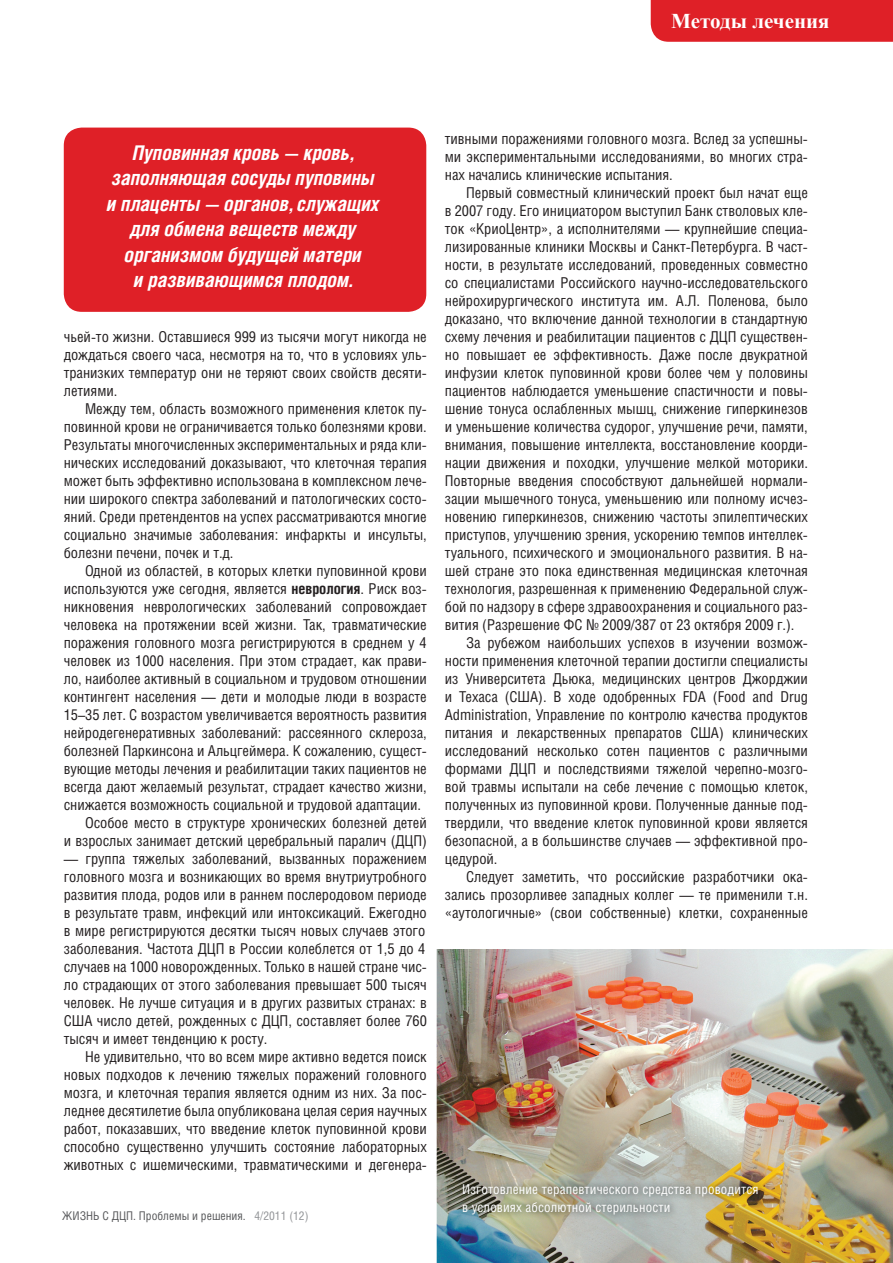
<style>
.page{position:relative;width:893px;height:1263px;background:#fff}
.page>*{position:absolute;margin:0;border:0;box-sizing:border-box;transform-origin:0 0}
.t1{font:700 21px "Times New Roman";color:#fff}
.t2{font:italic 700 20.25px/25.5px "Helios Cond";color:#fff;text-align:center}
.t3{font:15px/18px "Helios Cond";letter-spacing:-.005em;color:#231f20;text-align:justify}
.t4{font:13.5px/18px "Helios Cond";letter-spacing:.01em;color:#fff}
.t5{font:12px "Helios Cond";color:#57585a}
.s1{font-weight:700}
.s2{color:#939598}
</style>
<div class="page">
<div style="left:651px;top:0;width:242px;height:42px;background:#df2027"></div>
<div style="left:64px;top:128px;width:362px;height:184px;background:#df2027;border-radius:18px"></div>
<img style="left:437px;top:949px;width:456px;height:314px">
<img style="left:455px;top:1176px;width:310px;height:45px">
<h1 class="t1" style="left:671px;top:6px;width:160px">Методы лечения</h1>
<h2 class="t2" style="left:107px;top:139px;width:274px">Пуповинная кровь — кровь, заполняющая сосуды пуповины и плаценты — органов, служащих для обмена веществ между организмом будущей матери<br>и развивающимся плодом.</h2>
<p class="t3" style="left:64px;top:327px;width:365px">чьей-то жизни. Оставшиеся 999 из тысячи могут никогда не дождаться своего часа, несмотря на то, что в условиях уль&shy;транизких температур они не теряют своих свойств десяти&shy;летиями.</p>
<p class="t3" style="left:64px;top:399px;width:365px;text-indent:21px">Между тем, область возможного применения клеток пу&shy;повинной крови не ограничивается только болезнями крови.<br>Результаты многочисленных экспериментальных и ряда кли&shy;нических исследований доказывают, что клеточная терапия может быть эффективно использована в комплексном лече&shy;нии широкого спектра заболеваний и патологических состо&shy;яний. Среди претендентов на успех рассматриваются многие социально значимые заболевания: инфаркты и инсульты, болезни печени, почек и т.д.</p>
<p class="t3" style="left:85px;top:561px;width:343px">Одной из областей, в которых клетки пуповинной крови</p>
<p class="t3" style="left:64px;top:579px;width:365px">используются уже сегодня, является <span class="s1">неврология</span>. Риск воз-</p>
<p class="t3" style="left:64px;top:597px;width:365px">никновения неврологических заболеваний сопровождает</p>
<p class="t3" style="left:64px;top:615px;width:365px">человека на протяжении всей жизни. Так, травматические</p>
<p class="t3" style="left:64px;top:633px;width:364px">поражения головного мозга регистрируются в среднем у 4</p>
<p class="t3" style="left:64px;top:651px;width:365px">человек из 1000 населения. При этом страдает, как прави-</p>
<p class="t3" style="left:64px;top:669px;width:365px">ло, наиболее активный в социальном и трудовом отношении</p>
<p class="t3" style="left:64px;top:687px;width:365px">контингент населения — дети и молодые люди в возрасте</p>
<p class="t3" style="left:64px;top:705px;width:365px">15–35 лет. С возрастом увеличивается вероятность развития</p>
<p class="t3" style="left:64px;top:723px;width:365px">нейродегенеративных заболеваний: рассеянного склероза,</p>
<p class="t3" style="left:64px;top:741px;width:365px">болезней Паркинсона и Альцгеймера. К сожалению, сущест-</p>
<p class="t3" style="left:64px;top:759px;width:365px">вующие методы лечения и реабилитации таких пациентов не</p>
<p class="t3" style="left:64px;top:777px;width:365px">всегда дают желаемый результат, страдает качество жизни,</p>
<p class="t3" style="left:64px;top:795px;width:359px">снижается возможность социальной и трудовой адаптации.</p>
<p class="t3" style="left:85px;top:813px;width:343px">Особое место в структуре хронических болезней детей</p>
<p class="t3" style="left:64px;top:831px;width:365px">и взрослых занимает детский церебральный паралич (ДЦП)</p>
<p class="t3" style="left:64px;top:849px;width:365px">— группа тяжелых заболеваний, вызванных поражением головного мозга и возникающих во время внутриутробного развития плода, родов или в раннем послеродовом периоде в результате травм, инфекций или интоксикаций. Ежегодно в мире регистрируются десятки тысяч новых случаев этого заболевания. Частота ДЦП в России колеблется от 1,5 до 4 случаев на 1000 новорожденных. Только в нашей стране чис&shy;ло страдающих от этого заболевания превышает 500 тысяч человек. Не лучше ситуация и в других развитых странах: в США число детей, рожденных с ДЦП, составляет более 760 тысяч и имеет тенденцию к росту.</p>
<p class="t3" style="left:64px;top:1047px;width:365px;text-indent:21px">Не удивительно, что во всем мире активно ведется поиск новых подходов к лечению тяжелых поражений головного мозга, и клеточная терапия является одним из них. За пос&shy;леднее десятилетие была опубликована целая серия научных работ, показавших, что введение клеток пуповинной крови способно существенно улучшить состояние лабораторных животных с ишемическими, травматическими и дегенера-</p>
<p class="t5" style="left:62px;top:1208px;width:248px">ЖИЗНЬ С ДЦП. Проблемы и решения. <span class="s2">4/2011 (12)</span></p>
<p class="t3" style="left:445px;top:129px;width:365px">тивными поражениями головного мозга. Вслед за успешны&shy;ми экспериментальными исследованиями, во многих стра&shy;нах начались клинические испытания.</p>
<p class="t3" style="left:466px;top:183px;width:343px">Первый совместный клинический проект был начат еще</p>
<p class="t3" style="left:445px;top:201px;width:365px">в 2007 году. Его инициатором выступил Банк стволовых кле-</p>
<p class="t3" style="left:445px;top:219px;width:365px">ток «КриоЦентр», а исполнителями — крупнейшие специа-</p>
<p class="t3" style="left:445px;top:237px;width:365px">лизированные клиники Москвы и Санкт-Петербурга. В част-</p>
<p class="t3" style="left:445px;top:255px;width:365px">ности, в результате исследований, проведенных совместно</p>
<p class="t3" style="left:445px;top:273px;width:365px">со специалистами Российского научно-исследовательского</p>
<p class="t3" style="left:445px;top:291px;width:365px">нейрохирургического института им. А.Л. Поленова, было</p>
<p class="t3" style="left:445px;top:309px;width:365px">доказано, что включение данной технологии в стандартную</p>
<p class="t3" style="left:445px;top:327px;width:364px">схему лечения и реабилитации пациентов с ДЦП существен-</p>
<p class="t3" style="left:445px;top:345px;width:365px">но повышает ее эффективность. Даже после двукратной</p>
<p class="t3" style="left:445px;top:363px;width:365px">инфузии клеток пуповинной крови более чем у половины</p>
<p class="t3" style="left:445px;top:381px;width:365px">пациентов наблюдается уменьшение спастичности и повы-</p>
<p class="t3" style="left:445px;top:399px;width:365px">шение тонуса ослабленных мышц, снижение гиперкинезов</p>
<p class="t3" style="left:445px;top:417px;width:365px">и уменьшение количества судорог, улучшение речи, памяти,</p>
<p class="t3" style="left:445px;top:435px;width:365px">внимания, повышение интеллекта, восстановление коорди-</p>
<p class="t3" style="left:445px;top:453px;width:365px">нации движения и походки, улучшение мелкой моторики.</p>
<p class="t3" style="left:445px;top:471px;width:365px">Повторные введения способствуют дальнейшей нормали-</p>
<p class="t3" style="left:445px;top:489px;width:365px">зации мышечного тонуса, уменьшению или полному исчез-</p>
<p class="t3" style="left:445px;top:507px;width:365px">новению гиперкинезов, снижению частоты эпилептических</p>
<p class="t3" style="left:445px;top:525px;width:365px">приступов, улучшению зрения, ускорению темпов интеллек-</p>
<p class="t3" style="left:445px;top:543px;width:365px">туального, психического и эмоционального развития. В на-</p>
<p class="t3" style="left:445px;top:561px;width:365px">шей стране это пока единственная медицинская клеточная</p>
<p class="t3" style="left:445px;top:579px;width:365px">технология, разрешенная к применению Федеральной служ-</p>
<p class="t3" style="left:445px;top:597px;width:365px">бой по надзору в сфере здравоохранения и социального раз-</p>
<p class="t3" style="left:445px;top:615px;width:351px">вития (Разрешение ФС № 2009/387 от 23 октября 2009 г.).</p>
<p class="t3" style="left:466px;top:633px;width:343px">За рубежом наибольших успехов в изучении возмож-</p>
<p class="t3" style="left:445px;top:651px;width:365px">ности применения клеточной терапии достигли специалисты</p>
<p class="t3" style="left:445px;top:669px;width:365px">из Университета Дьюка, медицинских центров Джорджии</p>
<p class="t3" style="left:445px;top:687px;width:365px">и Техаса (США). В ходе одобренных FDA (Food and Drug</p>
<p class="t3" style="left:445px;top:705px;width:365px">Administration, Управление по контролю качества продуктов</p>
<p class="t3" style="left:445px;top:723px;width:365px">питания и лекарственных препаратов США) клинических</p>
<p class="t3" style="left:445px;top:741px;width:365px">исследований несколько сотен пациентов с различными</p>
<p class="t3" style="left:445px;top:759px;width:365px">формами ДЦП и последствиями тяжелой черепно-мозго-</p>
<p class="t3" style="left:445px;top:777px;width:365px">вой травмы испытали на себе лечение с помощью клеток,</p>
<p class="t3" style="left:445px;top:795px;width:365px">полученных из пуповинной крови. Полученные данные под-</p>
<p class="t3" style="left:445px;top:813px;width:365px">твердили, что введение клеток пуповинной крови является</p>
<p class="t3" style="left:445px;top:831px;width:365px">безопасной, а в большинстве случаев — эффективной про-</p>
<p class="t3" style="left:445px;top:849px;width:54px">цедурой.</p>
<p class="t3" style="left:466px;top:867px;width:343px">Следует заметить, что российские разработчики ока-</p>
<p class="t3" style="left:445px;top:885px;width:365px">зались прозорливее западных коллег — те применили т.н.</p>
<p class="t3" style="left:445px;top:903px;width:365px">«аутологичные» (свои собственные) клетки, сохраненные</p>
<p class="t4" style="left:462px;top:1180px;width:298px">Изготовление терапевтического средства проводится в условиях абсолютной стерильности</p>
</div>
